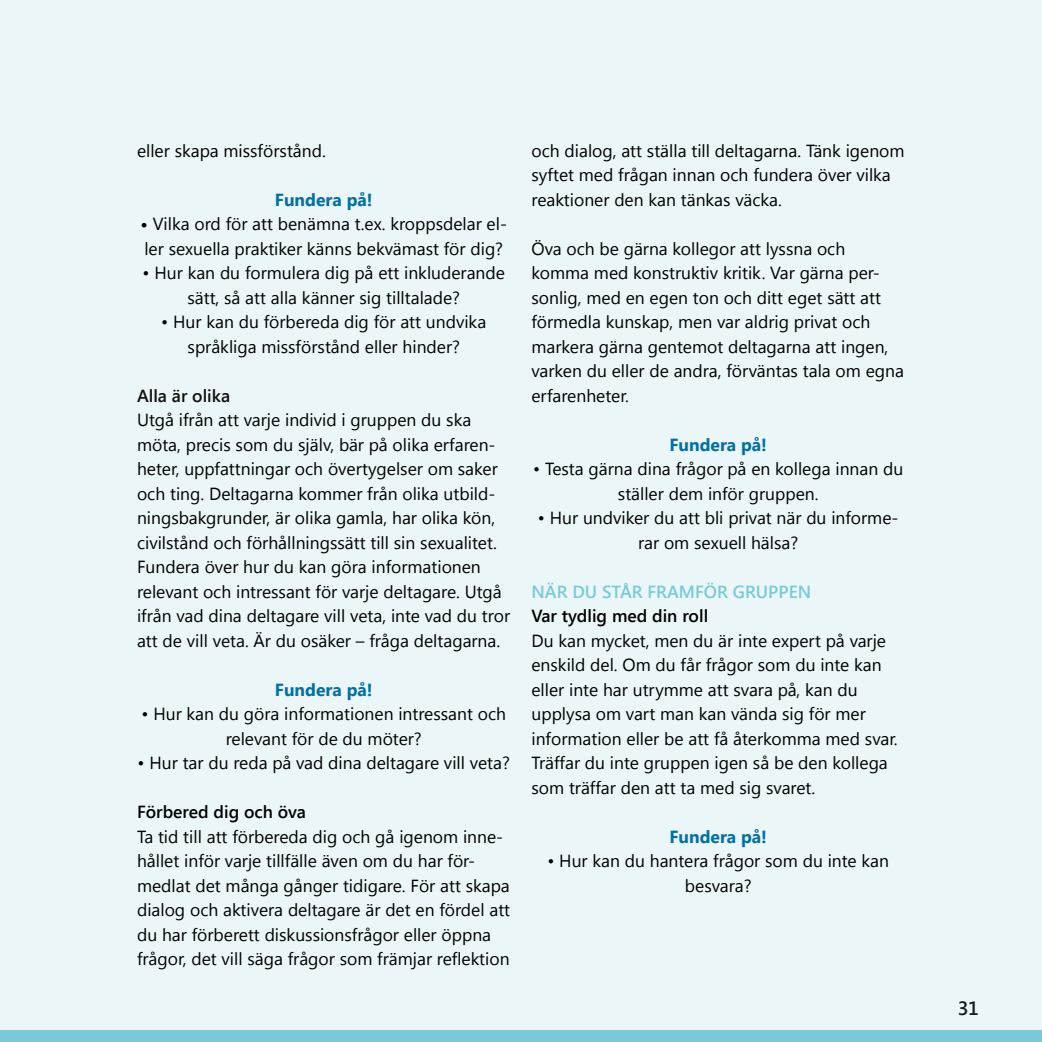
<style>
.page{position:relative;width:1042px;height:1042px;background:#ebf6f8}
.page>*{position:absolute;margin:0;border:0;box-sizing:border-box;transform-origin:0 0}
.t1{font:600 19.25px "Segoe UI";color:#000}
.t2{font:17.5px/24.5px "Segoe UI";color:#000}
.t3{font:700 17.5px "Segoe UI";color:#0370a3}
.t4{font:600 17.5px "Segoe UI";color:#000}
.t5{font:600 17.5px "Segoe UI";color:#7ac9d6}
.t6{font:600 17.5px "Segoe UI";color:#12110c}
.s1{font-weight:700}
</style>
<div class="page">
<div style="left:0;top:1031px;width:1042px;height:11px;background:#7ac9d6"></div>
<p class="t2" style="left:137px;top:137px;width:190px">eller skapa missförstånd.</p>
<p class="t3" style="left:275px;top:187px;width:99px">Fundera på!</p>
<p class="t2" style="left:140px;top:211px;width:368px"><span class="s1">•</span> Vilka ord för att benämna t.ex. kroppsdelar el&shy;ler sexuella praktiker känns bekvämast för dig?</p>
<p class="t2" style="left:143px;top:260px;width:364px;text-align:center">• Hur kan du formulera dig på ett inkluderande sätt, så att alla känner sig tilltalade?</p>
<p class="t2" style="left:161px;top:309px;width:326px;text-align:center">• Hur kan du förbereda dig för att undvika språkliga missförstånd eller hinder?</p>
<p class="t6" style="left:137px;top:383px;width:95px">Alla är olika</p>
<p class="t2" style="left:137px;top:407px;width:374px">Utgå ifrån att varje individ i gruppen du ska möta, precis som du själv, bär på olika erfaren&shy;heter, uppfattningar och övertygelser om saker och ting. Deltagarna kommer från olika utbild&shy;ningsbakgrunder, är olika gamla, har olika kön, civilstånd och förhållningssätt till sin sexualitet.<br>Fundera över hur du kan göra informationen relevant och intressant för varje deltagare. Utgå ifrån vad dina deltagare vill veta, inte vad du tror att de vill veta. Är du osäker – fråga deltagarna.</p>
<p class="t3" style="left:275px;top:677px;width:99px">Fundera på!</p>
<p class="t2" style="left:141px;top:701px;width:366px;text-align:center">• Hur kan du göra informationen intressant och relevant för de du möter?</p>
<p class="t2" style="left:138px;top:750px;width:374px">• Hur tar du reda på vad dina deltagare vill veta?</p>
<p class="t4" style="left:137px;top:800px;width:170px">Förbered dig och öva</p>
<p class="t2" style="left:137px;top:823px;width:375px">Ta tid till att förbereda dig och gå igenom inne&shy;hållet inför varje tillfälle även om du har för&shy;medlat det många gånger tidigare. För att skapa dialog och aktivera deltagare är det en fördel att du har förberett diskussionsfrågor eller öppna frågor, det vill säga frågor som främjar reflektion</p>
<p class="t2" style="left:531px;top:137px;width:375px">och dialog, att ställa till deltagarna. Tänk igenom syftet med frågan innan och fundera över vilka reaktioner den kan tänkas väcka.</p>
<p class="t2" style="left:531px;top:235px;width:374px">Öva och be gärna kollegor att lyssna och komma med konstruktiv kritik. Var gärna per&shy;sonlig, med en egen ton och ditt eget sätt att förmedla kunskap, men var aldrig privat och markera gärna gentemot deltagarna att ingen, varken du eller de andra, förväntas tala om egna erfarenheter.</p>
<p class="t3" style="left:669px;top:432px;width:99px">Fundera på!</p>
<p class="t2" style="left:533px;top:456px;width:372px;text-align:center">• Testa gärna dina frågor på en kollega innan du ställer dem inför gruppen.</p>
<p class="t2" style="left:538px;top:505px;width:362px;text-align:center">• Hur undviker du att bli privat när du informe&shy;rar om sexuell hälsa?</p>
<p class="t5" style="left:531px;top:579px;width:281px">NÄR DU STÅR FRAMFÖR GRUPPEN</p>
<p class="t4" style="left:531px;top:604px;width:178px">Var tydlig med din roll</p>
<p class="t2" style="left:531px;top:627px;width:368px">Du kan mycket, men du är inte expert på varje enskild del. Om du får frågor som du inte kan eller inte har utrymme att svara på, kan du upplysa om vart man kan vända sig för mer information eller be att få återkomma med svar.<br>Träffar du inte gruppen igen så be den kollega som träffar den att ta med sig svaret.</p>
<p class="t3" style="left:669px;top:824px;width:99px">Fundera på!</p>
<p class="t2" style="left:547px;top:848px;width:343px;text-align:center">• Hur kan du hantera frågor som du inte kan besvara?</p>
<p class="t1" style="left:957px;top:995px;width:23px">31</p>
</div>
